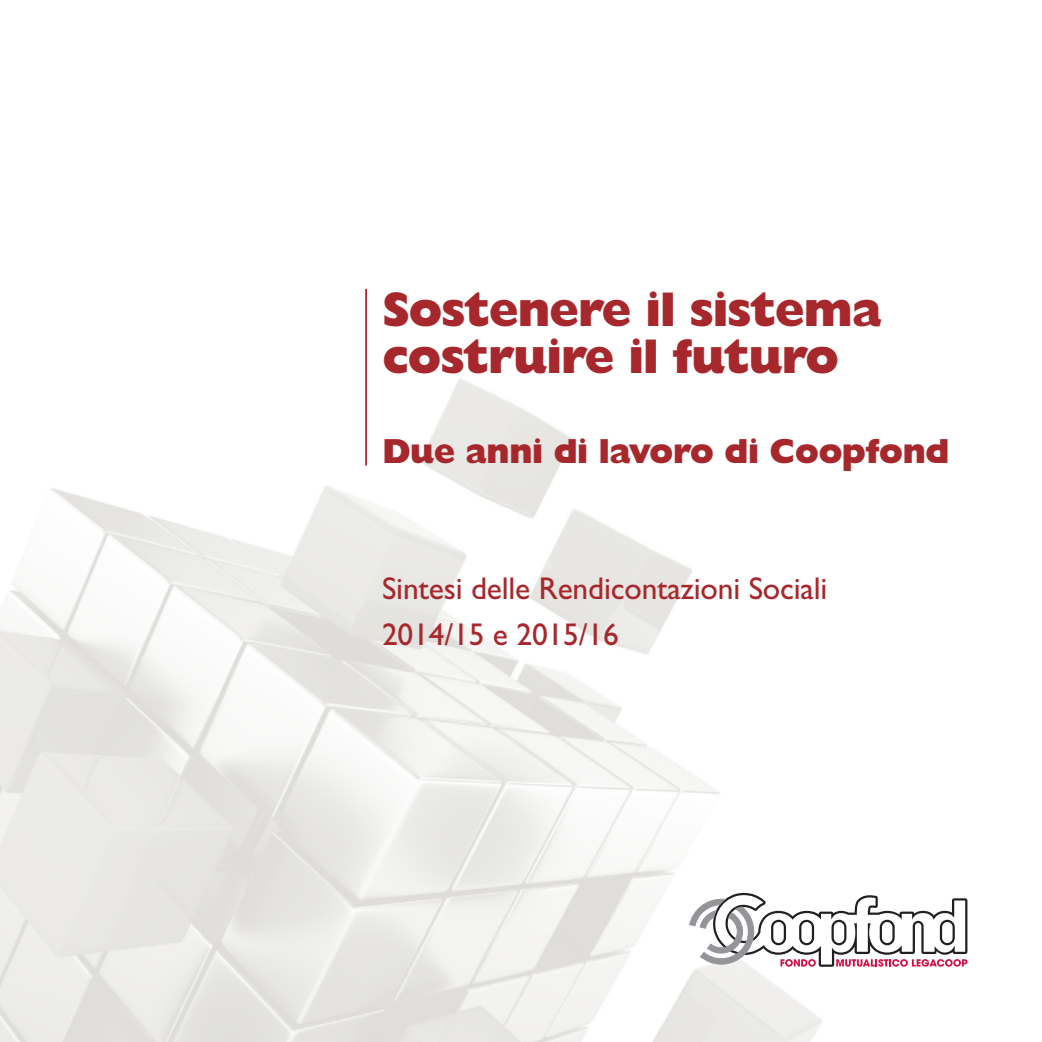
<style>
.page{position:relative;width:1042px;height:1042px;background:#fff}
.page>*{position:absolute;margin:0;border:0;box-sizing:border-box;transform-origin:0 0}
.t1{font:800 49px/47.2px "Gill Sans";letter-spacing:-.03em;color:#a7282c}
.t2{font:800 35px "Gill Sans";letter-spacing:-.025em;color:#a7282c}
.t3{font:31.5px/45.5px "Gill Sans";letter-spacing:-.005em;color:#a7282c}
</style>
<div class="page">
<img style="left:0;top:288px;width:968px;height:754px">
<svg style="left:690px;top:893px;width:277px;height:74px"></svg>
<hr style="left:365px;top:289px;width:2px;height:176px;background:#a7282c">
<h1 class="t1" style="left:382px;top:291px;width:502px">Sostenere il sistema costruire il futuro</h1>
<p class="t2" style="left:382px;top:438px;width:569px">Due anni di lavoro di Coopfond</p>
<p class="t3" style="left:382px;top:569px;width:447px">Sintesi delle Rendicontazioni Sociali<br>2014/15 e 2015/16</p>
</div>
